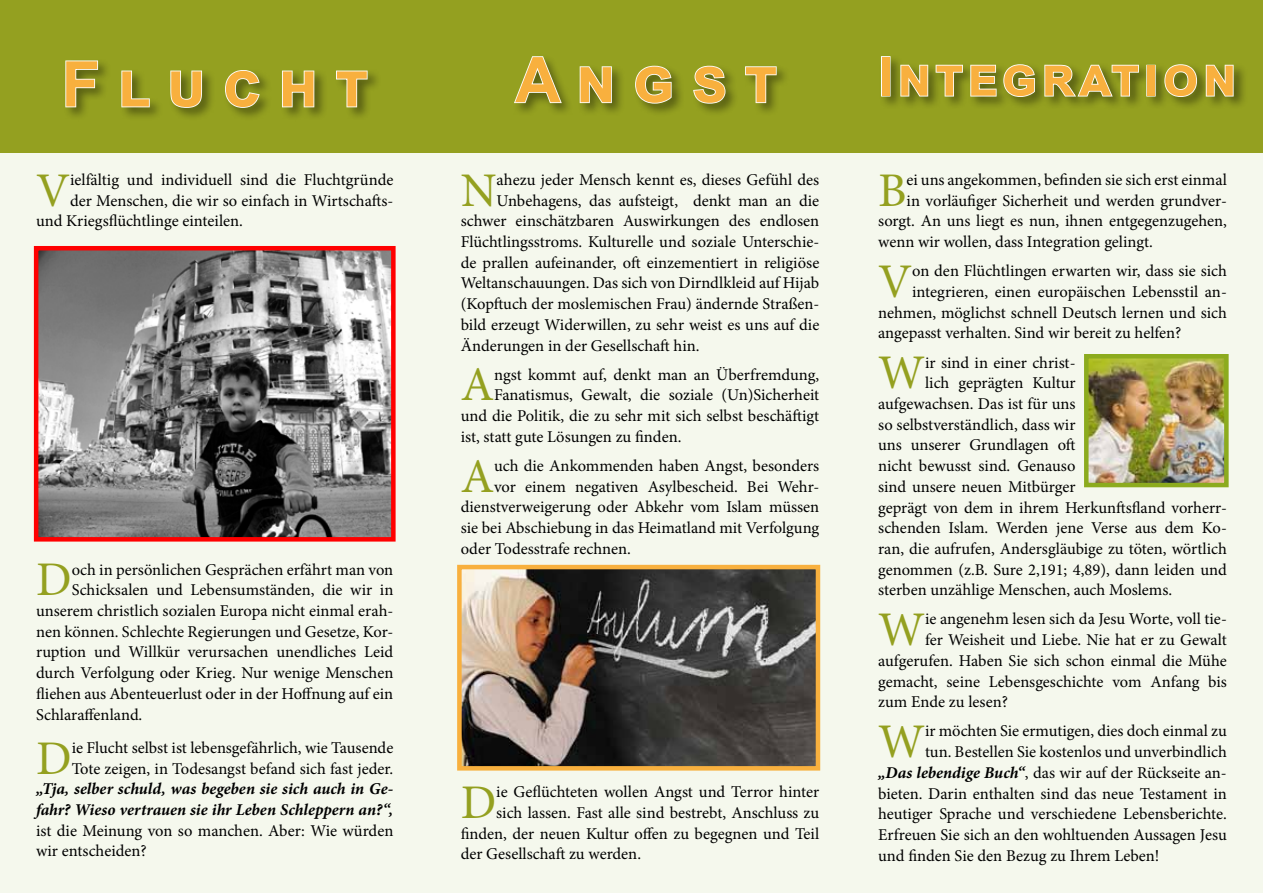
<style>
.page{position:relative;width:1263px;height:893px;background:#fff}
.page>*{position:absolute;margin:0;border:0;box-sizing:border-box;transform-origin:0 0}
.t1{font:700 63px "Arial";color:#f8b03e}
.t2{font:700 54px "Arial";letter-spacing:.075em;color:#f8b03e}
.t3{font:48.3px "Minion Pro";color:#94a020}
.t4{font:16.5px/20.7px "Minion Pro";color:#000}
.t5{font:italic 700 16.5px/20.7px "Minion Pro";color:#000}
.s1{font-weight:700;font-style:italic}
</style>
<div class="page">
<div style="left:0;top:153px;width:1263px;height:740px;background:#f5f8ed"></div>
<div style="left:0;top:0;width:1263px;height:153px;background:#94a020"></div>
<div style="left:63px;top:58px;width:319px;height:64px;background:#000;opacity:.4"></div>
<svg style="left:64px;top:60px;width:35px;height:48px"></svg>
<svg style="left:120px;top:70px;width:31px;height:38px"></svg>
<svg style="left:169px;top:70px;width:34px;height:39px"></svg>
<svg style="left:224px;top:69px;width:37px;height:40px"></svg>
<svg style="left:281px;top:70px;width:34px;height:38px"></svg>
<svg style="left:335px;top:70px;width:33px;height:38px"></svg>
<div style="left:511px;top:54px;width:278px;height:63px;background:#000;opacity:.4"></div>
<svg style="left:513px;top:55px;width:50px;height:49px"></svg>
<svg style="left:579px;top:65px;width:34px;height:39px"></svg>
<svg style="left:634px;top:65px;width:38px;height:40px"></svg>
<svg style="left:692px;top:65px;width:35px;height:40px"></svg>
<svg style="left:744px;top:65px;width:33px;height:39px"></svg>
<div style="left:879px;top:53px;width:369px;height:57px;background:#000;opacity:.4"></div>
<div style="left:881px;top:56px;width:9px;height:41px;border:2px solid #fff"></div>
<svg style="left:899px;top:64px;width:30px;height:33px"></svg>
<svg style="left:935px;top:63px;width:101px;height:35px"></svg>
<svg style="left:1043px;top:63px;width:97px;height:35px"></svg>
<div style="left:1146px;top:65px;width:10px;height:32px;border:2px solid #fff"></div>
<svg style="left:1163px;top:63px;width:35px;height:35px"></svg>
<svg style="left:1205px;top:64px;width:29px;height:33px"></svg>
<img style="left:462px;top:570px;width:353px;height:196px">
<div style="left:457px;top:565px;width:363px;height:206px;border:4px solid #f8b03e"></div>
<img style="left:39px;top:251px;width:352px;height:286px">
<div style="left:34px;top:246px;width:362px;height:296px;border:4px solid #f00"></div>
<img style="left:1089px;top:359px;width:134px;height:123px">
<div style="left:1084px;top:354px;width:144px;height:133px;border:4px solid #8cab1e"></div>
<h1 class="t1" style="left:62px;top:40px;width:308px">F l u c h t</h1>
<h3 class="t3" style="left:36px;top:158px;width:35px">V</h3>
<p class="t4" style="left:70px;top:169px;width:325px">ielfältig und individuell sind die Fluchtgründe</p>
<p class="t4" style="left:70px;top:190px;width:325px">der Menschen, die wir so einfach in Wirtschafts-</p>
<p class="t4" style="left:36px;top:211px;width:208px">und Kriegsflüchtlinge einteilen.</p>
<h3 class="t3" style="left:36px;top:547px;width:37px">D</h3>
<p class="t4" style="left:72px;top:559px;width:323px">och in persönlichen Gesprächen erfährt man von</p>
<p class="t4" style="left:72px;top:580px;width:323px">Schicksalen und Lebensumständen, die wir in</p>
<p class="t4" style="left:36px;top:600px;width:359px">unserem christlich sozialen Europa nicht einmal erah-</p>
<p class="t4" style="left:36px;top:621px;width:359px">nen können. Schlechte Regierungen und Gesetze, Kor-</p>
<p class="t4" style="left:36px;top:642px;width:359px">ruption und Willkür verursachen unendliches Leid</p>
<p class="t4" style="left:36px;top:662px;width:359px">durch Verfolgung oder Krieg. Nur wenige Menschen</p>
<p class="t4" style="left:36px;top:683px;width:359px">fliehen aus Abenteuerlust oder in der Hoffnung auf ein</p>
<p class="t4" style="left:36px;top:704px;width:108px">Schlaraffenland.</p>
<h3 class="t3" style="left:36px;top:726px;width:37px">D</h3>
<p class="t4" style="left:72px;top:737px;width:323px">ie Flucht selbst ist lebensgefährlich, wie Tausende<br>Tote zeigen, in Todesangst befand sich fast jeder.</p>
<p class="t5" style="left:36px;top:778px;width:359px">„Tja, selber schuld, was begeben sie sich auch in Ge&shy;fahr? Wieso vertrauen sie ihr Leben Schleppern an?“,</p>
<p class="t4" style="left:36px;top:820px;width:359px">ist die Meinung von so manchen. Aber: Wie würden wir entscheiden?</p>
<h1 class="t1" style="left:515px;top:36px;width:263px">A n g s t</h1>
<h2 class="t2" style="left:878px;top:39px;width:360px">Integration</h2>
<h3 class="t3" style="left:461px;top:158px;width:37px">N</h3>
<p class="t4" style="left:497px;top:169px;width:324px">ahezu jeder Mensch kennt es, dieses Gefühl des</p>
<p class="t4" style="left:497px;top:190px;width:324px">Unbehagens, das aufsteigt, denkt man an die</p>
<p class="t4" style="left:461px;top:211px;width:360px">schwer einschätzbaren Auswirkungen des endlosen</p>
<p class="t4" style="left:461px;top:231px;width:360px">Flüchtlingsstroms. Kulturelle und soziale Unterschie-</p>
<p class="t4" style="left:461px;top:252px;width:360px">de prallen aufeinander, oft einzementiert in religiöse</p>
<p class="t4" style="left:461px;top:273px;width:360px">Weltanschauungen. Das sich von Dirndlkleid auf Hijab</p>
<p class="t4" style="left:461px;top:294px;width:360px">(Kopftuch der moslemischen Frau) ändernde Straßen-</p>
<p class="t4" style="left:461px;top:314px;width:360px">bild erzeugt Widerwillen, zu sehr weist es uns auf die</p>
<p class="t4" style="left:461px;top:335px;width:240px">Änderungen in der Gesellschaft hin.</p>
<h3 class="t3" style="left:461px;top:353px;width:35px">A</h3>
<p class="t4" style="left:494px;top:364px;width:327px">ngst kommt auf, denkt man an Überfremdung,</p>
<p class="t4" style="left:494px;top:385px;width:327px">Fanatismus, Gewalt, die soziale (Un)Sicherheit</p>
<p class="t4" style="left:461px;top:406px;width:360px">und die Politik, die zu sehr mit sich selbst beschäftigt</p>
<p class="t4" style="left:461px;top:426px;width:222px">ist, statt gute Lösungen zu finden.</p>
<h3 class="t3" style="left:461px;top:444px;width:35px">A</h3>
<p class="t4" style="left:494px;top:455px;width:327px">uch die Ankommenden haben Angst, besonders</p>
<p class="t4" style="left:494px;top:476px;width:327px">vor einem negativen Asylbescheid. Bei Wehr-</p>
<p class="t4" style="left:461px;top:497px;width:360px">dienstverweigerung oder Abkehr vom Islam müssen</p>
<p class="t4" style="left:461px;top:518px;width:360px">sie bei Abschiebung in das Heimatland mit Verfolgung</p>
<p class="t4" style="left:461px;top:538px;width:172px">oder Todesstrafe rechnen.</p>
<h3 class="t3" style="left:461px;top:770px;width:37px">D</h3>
<p class="t4" style="left:496px;top:782px;width:324px">ie Geflüchteten wollen Angst und Terror hinter</p>
<p class="t4" style="left:496px;top:802px;width:325px">sich lassen. Fast alle sind bestrebt, Anschluss zu</p>
<p class="t4" style="left:461px;top:823px;width:360px">finden, der neuen Kultur offen zu begegnen und Teil</p>
<p class="t4" style="left:461px;top:844px;width:182px">der Gesellschaft zu werden.</p>
<h3 class="t3" style="left:878px;top:158px;width:30px">B</h3>
<p class="t4" style="left:906px;top:169px;width:322px">ei uns angekommen, befinden sie sich erst einmal</p>
<p class="t4" style="left:906px;top:190px;width:322px">in vorläufiger Sicherheit und werden grundver-</p>
<p class="t4" style="left:878px;top:211px;width:350px">sorgt. An uns liegt es nun, ihnen entgegenzugehen,</p>
<p class="t4" style="left:878px;top:231px;width:276px">wenn wir wollen, dass Integration gelingt.</p>
<h3 class="t3" style="left:878px;top:249px;width:35px">V</h3>
<p class="t4" style="left:912px;top:261px;width:316px">on den Flüchtlingen erwarten wir, dass sie sich</p>
<p class="t4" style="left:912px;top:281px;width:316px">integrieren, einen europäischen Lebensstil an-</p>
<p class="t4" style="left:878px;top:302px;width:350px">nehmen, möglichst schnell Deutsch lernen und sich</p>
<p class="t4" style="left:878px;top:323px;width:305px">angepasst verhalten. Sind wir bereit zu helfen?</p>
<h3 class="t3" style="left:878px;top:340px;width:48px">W</h3>
<p class="t4" style="left:925px;top:352px;width:152px">ir sind in einer christ-</p>
<p class="t4" style="left:925px;top:373px;width:152px">lich geprägten Kultur</p>
<p class="t4" style="left:878px;top:393px;width:199px">aufgewachsen. Das ist für uns</p>
<p class="t4" style="left:878px;top:414px;width:199px">so selbstverständlich, dass wir</p>
<p class="t4" style="left:878px;top:435px;width:199px">uns unserer Grundlagen oft</p>
<p class="t4" style="left:878px;top:455px;width:199px">nicht bewusst sind. Genauso</p>
<p class="t4" style="left:878px;top:476px;width:199px">sind unsere neuen Mitbürger</p>
<p class="t4" style="left:878px;top:497px;width:350px">geprägt von dem in ihrem Herkunftsfland vorherr-</p>
<p class="t4" style="left:878px;top:518px;width:350px">schenden Islam. Werden jene Verse aus dem Ko-</p>
<p class="t4" style="left:878px;top:538px;width:350px">ran, die aufrufen, Andersgläubige zu töten, wörtlich</p>
<p class="t4" style="left:878px;top:559px;width:350px">genommen (z.B. Sure 2,191; 4,89), dann leiden und</p>
<p class="t4" style="left:878px;top:580px;width:295px">sterben unzählige Menschen, auch Moslems.</p>
<h3 class="t3" style="left:878px;top:597px;width:48px">W</h3>
<p class="t4" style="left:925px;top:609px;width:303px">ie angenehm lesen sich da Jesu Worte, voll tie-</p>
<p class="t4" style="left:925px;top:630px;width:303px">fer Weisheit und Liebe. Nie hat er zu Gewalt</p>
<p class="t4" style="left:878px;top:650px;width:350px">aufgerufen. Haben Sie sich schon einmal die Mühe</p>
<p class="t4" style="left:878px;top:671px;width:350px">gemacht, seine Lebensgeschichte vom Anfang bis</p>
<p class="t4" style="left:878px;top:692px;width:131px">zum Ende zu lesen?</p>
<h3 class="t3" style="left:878px;top:709px;width:48px">W</h3>
<p class="t4" style="left:925px;top:721px;width:303px">ir möchten Sie ermutigen, dies doch einmal zu</p>
<p class="t4" style="left:925px;top:742px;width:303px">tun. Bestellen Sie kostenlos und unverbindlich</p>
<p class="t4" style="left:878px;top:762px;width:350px"><span class="s1">„Das lebendige Buch“</span>, das wir auf der Rückseite an-</p>
<p class="t4" style="left:878px;top:783px;width:350px">bieten. Darin enthalten sind das neue Testament in</p>
<p class="t4" style="left:878px;top:804px;width:350px">heutiger Sprache und verschiedene Lebensberichte.</p>
<p class="t4" style="left:878px;top:824px;width:350px">Erfreuen Sie sich an den wohltuenden Aussagen Jesu</p>
<p class="t4" style="left:878px;top:845px;width:283px">und finden Sie den Bezug zu Ihrem Leben!</p>
</div>
